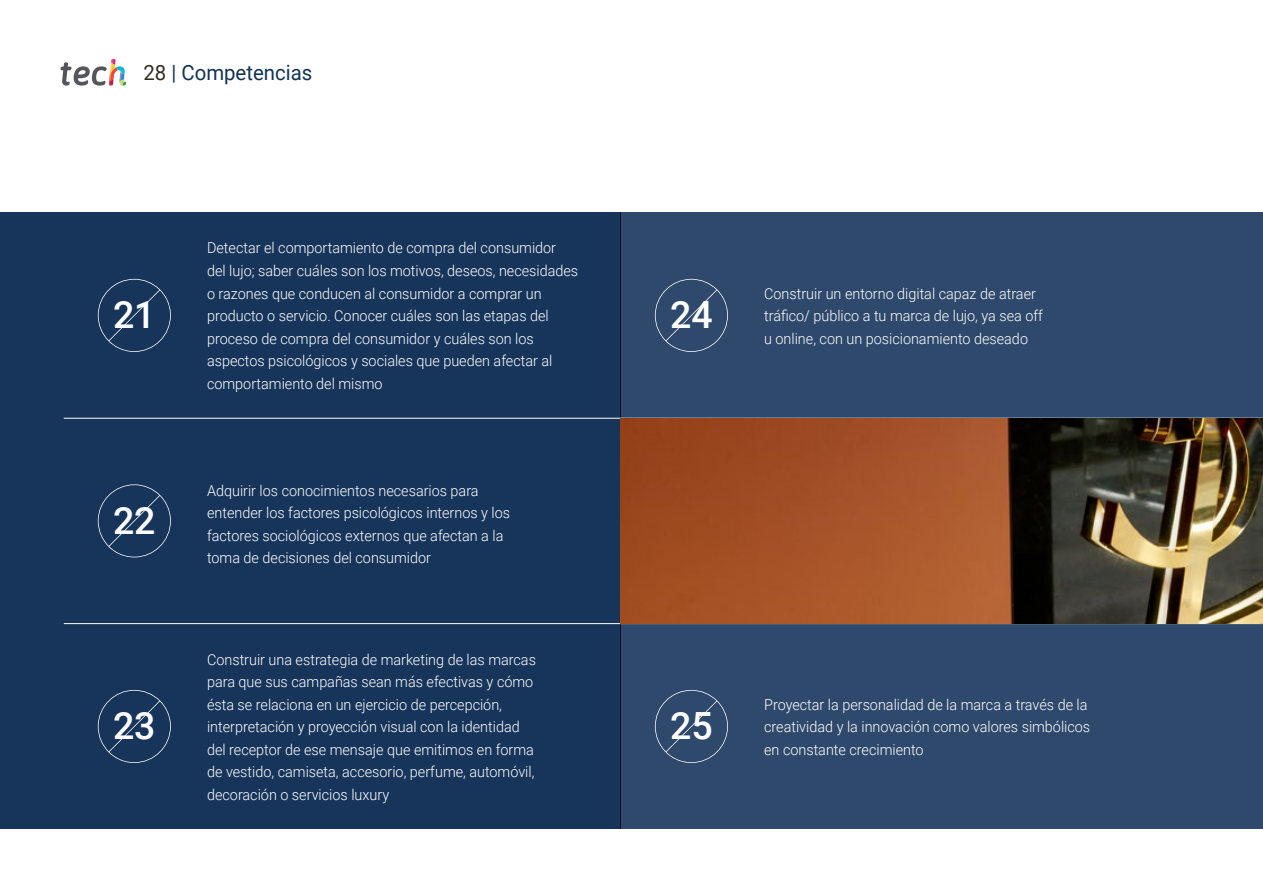
<style>
.page{position:relative;width:1263px;height:893px;background:#fff}
.page>*{position:absolute;margin:0;border:0;box-sizing:border-box;transform-origin:0 0}
.t1{font:500 37.5px "Roboto";color:#fff}
.t2{font:21px "Roboto";color:#123352}
.t3{font:300 15px/22.5px "Roboto";color:#fff;scale:.96 1}
.s1{color:#312e20}
</style>
<div class="page">
<div style="left:0;top:213px;width:621px;height:616px;background:#17355b"></div>
<div style="left:621px;top:213px;width:642px;height:616px;background:#2e496b"></div>
<svg style="left:98px;top:279px;width:73px;height:73px"></svg>
<svg style="left:98px;top:484px;width:73px;height:73px"></svg>
<svg style="left:98px;top:690px;width:73px;height:73px"></svg>
<svg style="left:655px;top:279px;width:73px;height:73px"></svg>
<svg style="left:655px;top:690px;width:73px;height:73px"></svg>
<hr style="left:64px;top:418px;width:1199px;height:1px;background:#fff">
<hr style="left:64px;top:623px;width:1199px;height:1px;background:#fff">
<img style="left:621px;top:418px;width:642px;height:206px">
<svg style="left:61px;top:59px;width:65px;height:27px"></svg>
<h2 class="t2" style="left:144px;top:57px;width:170px"><span class="s1">28</span> | Competencias</h2>
<h1 class="t1" style="left:113px;top:288px;width:44px">21</h1>
<h1 class="t1" style="left:113px;top:494px;width:44px">22</h1>
<h1 class="t1" style="left:113px;top:699px;width:44px">23</h1>
<p class="t3" style="left:207px;top:236px;width:388px">Detectar el comportamiento de compra del consumidor del lujo; saber cuáles son los motivos, deseos, necesidades o razones que conducen al consumidor a comprar un producto o servicio. Conocer cuáles son las etapas del proceso de compra del consumidor y cuáles son los aspectos psicológicos y sociales que pueden afectar al comportamiento del mismo</p>
<p class="t3" style="left:207px;top:478px;width:317px">Adquirir los conocimientos necesarios para entender los factores psicológicos internos y los factores sociológicos externos que afectan a la toma de decisiones del consumidor</p>
<p class="t3" style="left:207px;top:647px;width:344px">Construir una estrategia de marketing de las marcas para que sus campañas sean más efectivas y cómo ésta se relaciona en un ejercicio de percepción, interpretación y proyección visual con la identidad del receptor de ese mensaje que emitimos en forma de vestido, camiseta, accesorio, perfume, automóvil, decoración o servicios luxury</p>
<h1 class="t1" style="left:670px;top:288px;width:44px">24</h1>
<p class="t3" style="left:764px;top:281px;width:292px">Construir un entorno digital capaz de atraer tráfico/ público a tu marca de lujo, ya sea off u online, con un posicionamiento deseado</p>
<h1 class="t1" style="left:670px;top:699px;width:44px">25</h1>
<p class="t3" style="left:764px;top:693px;width:341px">Proyectar la personalidad de la marca a través de la creatividad y la innovación como valores simbólicos en constante crecimiento</p>
</div>
